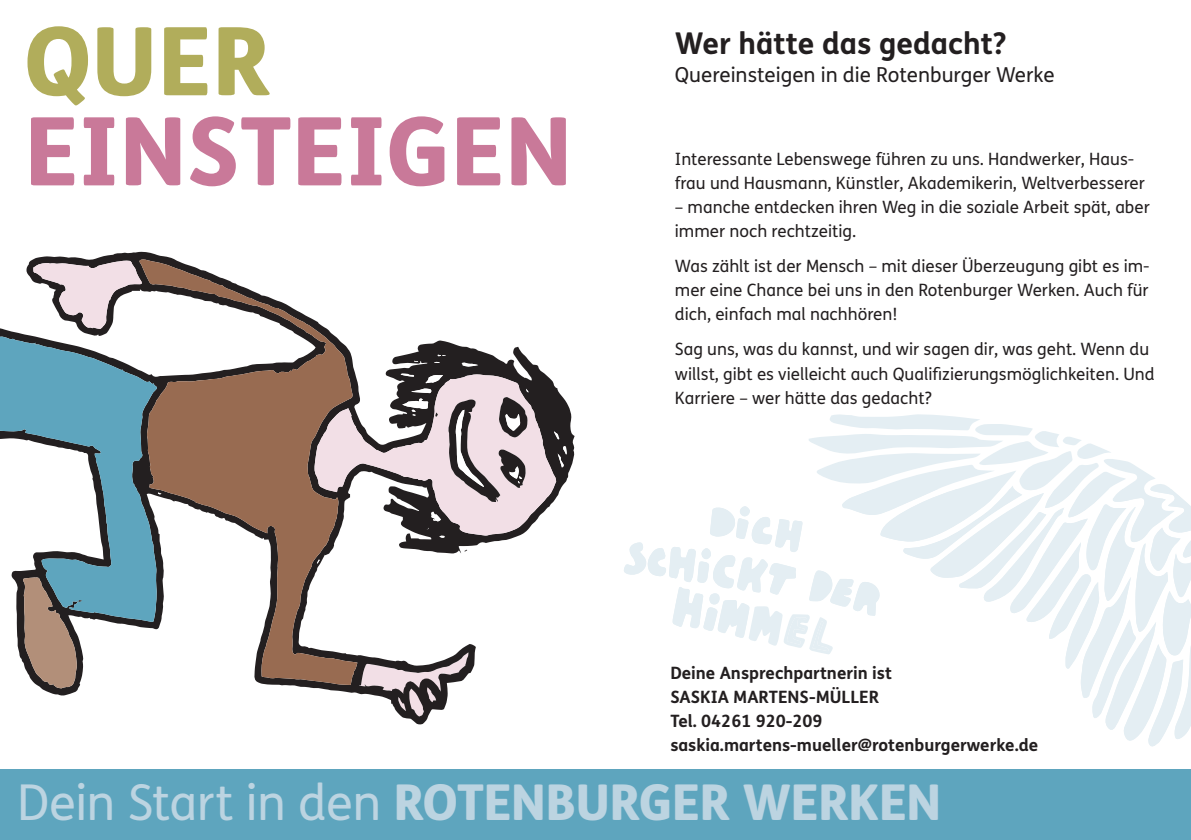
<style>
.page{position:relative;width:1191px;height:840px;background:#fff}
.page>*{position:absolute;margin:0;border:0;box-sizing:border-box;transform-origin:0 0}
.t1{font:800 94.4px "FS Me";color:#c97999}
.t2{font:800 94.4px "FS Me";color:#b1ad5b}
.t3{font:800 49.4px "FS Me";letter-spacing:-.015em;color:#bcd4e1}
.head-rechts{font:700 30px "FS Me";color:#231f20}
.subhead_rechts{font:20.6px "FS Me";color:#231f20}
.t4{font:17px/24px "FS Me";color:#231f20}
.t5{font:700 17px "FS Me";color:#231f20}
.s1{font-weight:400}
</style>
<div class="page">
<svg style="left:624px;top:506px;width:184px;height:142px"></svg>
<svg style="left:808px;top:414px;width:361px;height:240px"></svg>
<svg style="left:841px;top:488px;width:350px;height:259px"></svg>
<svg style="left:16px;top:251px;width:559px;height:473px"></svg>
<svg style="left:0;top:323px;width:139px;height:298px;fill:#5ea5be"></svg>
<svg style="left:139px;top:259px;width:218px;height:425px"></svg>
<svg style="left:33px;top:260px;width:109px;height:69px"></svg>
<svg style="left:461px;top:361px;width:17px;height:6px"></svg>
<svg style="left:317px;top:559px;width:3px;height:4px"></svg>
<svg style="left:434px;top:354px;width:12px;height:9px"></svg>
<svg style="left:23px;top:577px;width:59px;height:111px;background:#8d8177"></svg>
<svg style="left:314px;top:373px;width:253px;height:164px"></svg>
<div style="left:0;top:768px;width:1191px;height:71px;background:#5ea5be"></div>
<svg style="left:359px;top:652px;width:109px;height:70px"></svg>
<p class="t2" style="left:24px;top:2px;width:248px">QUER</p>
<p class="t1" style="left:24px;top:92px;width:549px">EINSTEIGEN</p>
<p class="head-rechts" style="left:675px;top:24px;width:333px">Wer hätte das gedacht?</p>
<p class="subhead_rechts" style="left:675px;top:62px;width:381px">Quereinsteigen in die Rotenburger Werke</p>
<p class="t4" style="left:675px;top:147px;width:471px">Interessante Lebenswege führen zu uns. Handwerker, Haus&shy;frau und Hausmann, Künstler, Akademikerin, Weltverbesserer</p>
<p class="t4" style="left:675px;top:195px;width:476px">– manche entdecken ihren Weg in die soziale Arbeit spät, aber immer noch rechtzeitig.</p>
<p class="t4" style="left:675px;top:254px;width:476px;text-align:justify">Was zählt ist der Mensch – mit dieser Überzeugung gibt es im&shy;mer eine Chance bei uns in den Rotenburger Werken. Auch für dich, einfach mal nachhören!</p>
<p class="t4" style="left:675px;top:338px;width:481px">Sag uns, was du kannst, und wir sagen dir, was geht. Wenn du willst, gibt es vielleicht auch Qualifizierungsmöglichkeiten. Und<br>Karriere – wer hätte das gedacht?</p>
<p class="t5" style="left:670px;top:662px;width:223px">Deine Ansprechpartnerin ist</p>
<p class="t5" style="left:670px;top:686px;width:210px">SASKIA MARTENS-MÜLLER</p>
<p class="t5" style="left:670px;top:710px;width:154px">Tel. 04261 920-209</p>
<p class="t5" style="left:670px;top:734px;width:369px">saskia.martens-mueller@rotenburgerwerke.de</p>
<p class="t3" style="left:17px;top:770px;width:926px"><span class="s1">Dein Start in den</span> ROTENBURGER WERKEN</p>
</div>
